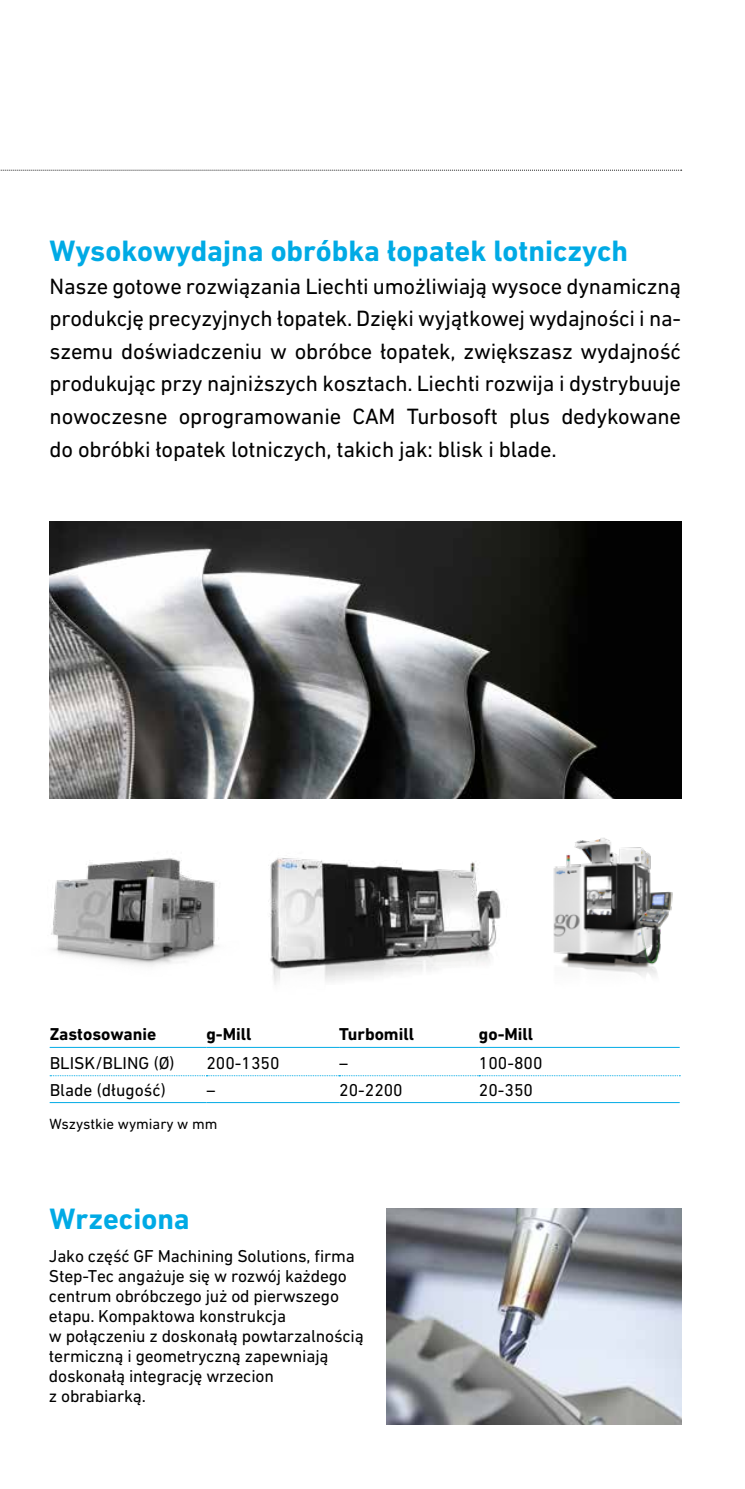
<style>
.page{position:relative;width:745px;height:1489px;background:#fff}
.page>*{position:absolute;margin:0;border:0;box-sizing:border-box;transform-origin:0 0}
.t1{font:700 30px "DIN Next W1 G";color:#00aae5}
.t2{font:22.5px/32.5px "DIN Next W1 G";letter-spacing:-.01em;color:#000;text-align:justify}
.t3{font:17.5px/20px "DIN Next W1 G";letter-spacing:-.01em;color:#000}
.t4{font:700 17.5px "DIN Next W1 G";color:#000}
.t5{font:15px "DIN Next W1 G";color:#000}
</style>
<div class="page">
<img style="left:50px;top:522px;width:630px;height:276px">
<img style="left:51px;top:858px;width:167px;height:109px">
<img style="left:268px;top:858px;width:233px;height:127px">
<img style="left:553px;top:838px;width:120px;height:138px">
<svg style="left:0;top:170px;width:681px;height:1px"></svg>
<hr style="left:50px;top:1046px;width:156px;height:1px;background:#00aae5">
<hr style="left:206px;top:1046px;width:133px;height:1px;background:#00aae5">
<hr style="left:339px;top:1046px;width:139px;height:1px;background:#00aae5">
<hr style="left:478px;top:1046px;width:201px;height:1px;background:#00aae5">
<hr style="left:50px;top:1102px;width:156px;height:1px;background:#00aae5">
<hr style="left:206px;top:1102px;width:133px;height:1px;background:#00aae5">
<svg style="left:50px;top:1075px;width:630px;height:1px"></svg>
<hr style="left:339px;top:1102px;width:139px;height:1px;background:#00aae5">
<hr style="left:478px;top:1102px;width:201px;height:1px;background:#00aae5">
<img style="left:386px;top:1208px;width:294px;height:215px">
<h1 class="t1" style="left:50px;top:233px;width:579px">Wysokowydajna obróbka łopatek lotniczych</h1>
<p class="t2" style="left:50px;top:269px;width:632px">Nasze gotowe rozwiązania Liechti umożliwiają wysoce dynamiczną produkcję precyzyjnych łopatek. Dzięki wyjątkowej wydajności i na&shy;szemu doświadczeniu w obróbce łopatek, zwiększasz wydajność produkując przy najniższych kosztach. Liechti rozwija i dystrybuuje nowoczesne oprogramowanie CAM Turbosoft plus dedykowane do obróbki łopatek lotniczych, takich jak: blisk i blade.</p>
<p class="t4" style="left:50px;top:1024px;width:108px">Zastosowanie</p>
<p class="t4" style="left:206px;top:1024px;width:46px">g-Mill</p>
<p class="t4" style="left:339px;top:1024px;width:76px">Turbomill</p>
<p class="t4" style="left:478px;top:1024px;width:56px">go-Mill</p>
<p class="t3" style="left:50px;top:1052px;width:126px">BLISK/BLING (Ø)</p>
<p class="t3" style="left:206px;top:1052px;width:75px">200-1350</p>
<p class="t3" style="left:339px;top:1052px;width:10px">–</p>
<p class="t3" style="left:478px;top:1052px;width:65px">100-800</p>
<p class="t3" style="left:50px;top:1079px;width:117px">Blade (długość)</p>
<p class="t3" style="left:206px;top:1079px;width:10px">–</p>
<p class="t3" style="left:339px;top:1079px;width:65px">20-2200</p>
<p class="t3" style="left:478px;top:1079px;width:56px">20-350</p>
<p class="t5" style="left:50px;top:1115px;width:169px">Wszystkie wymiary w mm</p>
<h1 class="t1" style="left:50px;top:1201px;width:141px">Wrzeciona</h1>
<p class="t3" style="left:49px;top:1245px;width:316px">Jako część GF Machining Solutions, firma Step-Tec angażuje się w rozwój każdego centrum obróbczego już od pierwszego etapu. Kompaktowa konstrukcja<br>w połączeniu z doskonałą powtarzalnością termiczną i geometryczną zapewniają doskonałą integrację wrzecion<br>z obrabiarką.</p>
</div>
